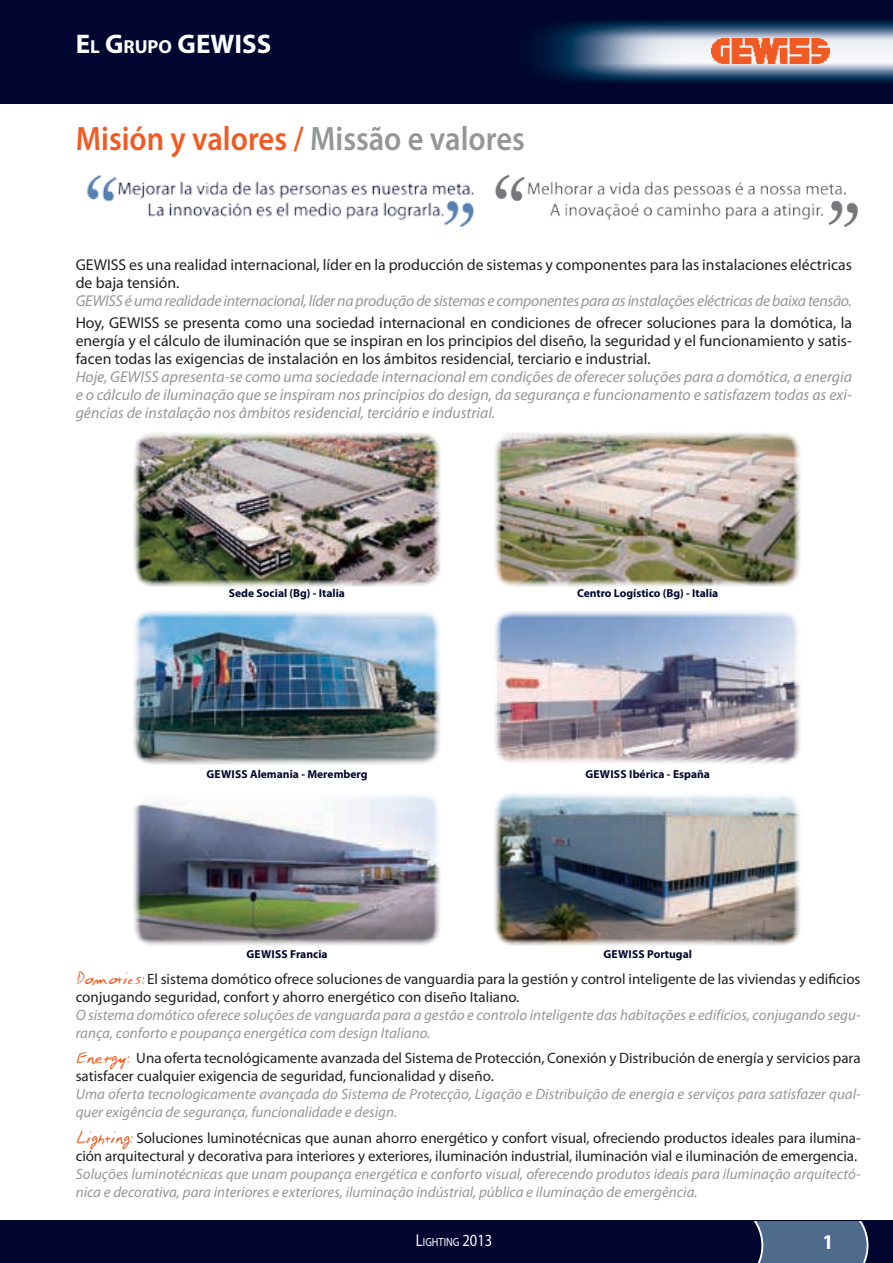
<style>
.page{position:relative;width:893px;height:1263px;background:#fff}
.page>*{position:absolute;margin:0;border:0;box-sizing:border-box;transform-origin:0 0}
.t1{font:600 33.9px "Myriad Pro";color:#f15a22;scale:.9 1}
.t2{font:700 27px "Myriad Pro";color:#fff}
.t3{font:700 21px "Myriad Pro";color:#fff;scale:.95 1}
.t4{font:15.75px/18px "Myriad Pro";color:#231f20}
.t5{font:italic 15.75px/18px "Myriad Pro";letter-spacing:-.02em;color:#949698;text-align:justify}
.t6{font:15px/18px "Myriad Pro";color:#231f20}
.t7{font:italic 15px/18px "Myriad Pro";color:#949698}
.t8{font:12px "Myriad Pro";color:#fff;scale:.85 1}
.t9{font:700 11.55px "Myriad Pro";color:#00062f}
.s1{font-size:18.9px}
.s2{color:#949698}
.s3{font-family:"Berrys Hand";font-size:17.7px;color:#f15a22}
.s4{font-size:17.1px}
</style>
<div class="page">
<div style="left:0;top:1220px;width:893px;height:43px;background:#00062f"></div>
<div style="left:0;top:0;width:893px;height:104px;background:#00062f"></div>
<img style="left:535px;top:20px;width:358px;height:63px">
<img style="left:712px;top:39px;width:117px;height:25px">
<svg style="left:754px;top:1221px;width:114px;height:42px"></svg>
<img style="left:133px;top:611px;width:308px;height:154px">
<img style="left:133px;top:795px;width:308px;height:151px">
<img style="left:133px;top:433px;width:308px;height:154px">
<img style="left:494px;top:611px;width:307px;height:153px">
<img style="left:494px;top:793px;width:307px;height:153px">
<img style="left:494px;top:433px;width:307px;height:154px">
<img style="left:87px;top:175px;width:383px;height:53px">
<img style="left:470px;top:175px;width:388px;height:52px">
<h2 class="t2" style="left:76px;top:27px;width:197px">E<span class="s1">L</span> G<span class="s1">RUPO</span> GEWISS</h2>
<h1 class="t1" style="left:76px;top:117px;width:501px">Misión y valores / <span class="s2">Missão e valores</span></h1>
<p class="t4" style="left:76px;top:255px;width:778px">GEWISS es una realidad internacional, líder en la producción de sistemas y componentes para las instalaciones eléctricas de baja tensión.</p>
<p class="t5" style="left:76px;top:291px;width:778px">GEWISS é uma realidade internacional, líder na produção de sistemas e componentes para as instalações eléctricas de baixa tensão.</p>
<p class="t4" style="left:76px;top:313px;width:778px;text-align:justify">Hoy, GEWISS se presenta como una sociedad internacional en condiciones de ofrecer soluciones para la domótica, la energía y el cálculo de iluminación que se inspiran en los principios del diseño, la seguridad y el funcionamiento y satis&shy;facen todas las exigencias de instalación en los ámbitos residencial, terciario e industrial.</p>
<p class="t5" style="left:76px;top:367px;width:778px">Hoje, GEWISS apresenta-se como uma sociedade internacional em condições de oferecer soluções para a domótica, a energia e o cálculo de iluminação que se inspiram nos princípios do design, da segurança e funcionamento e satisfazem todas as exi&shy;gências de instalação nos âmbitos residencial, terciário e industrial.</p>
<p class="t9" style="left:229px;top:586px;width:118px">Sede Social (Bg) - Italia</p>
<p class="t9" style="left:577px;top:586px;width:143px">Centro Logístico (Bg) - Italia</p>
<p class="t9" style="left:206px;top:767px;width:163px">Gewiss Alemania - Meremberg</p>
<p class="t9" style="left:585px;top:767px;width:126px">Gewiss Ibérica - España</p>
<p class="t9" style="left:246px;top:947px;width:83px">Gewiss Francia</p>
<p class="t9" style="left:603px;top:947px;width:90px">Gewiss Portugal</p>
<p class="t6" style="left:76px;top:969px;width:786px"><span class="s3">Domotics:</span> El sistema domótico ofrece soluciones de vanguardia para la gestión y control inteligente de las viviendas y edificios conjugando seguridad, confort y ahorro energético con diseño Italiano.</p>
<p class="t7" style="left:76px;top:1005px;width:786px">O sistema domótico oferece soluções de vanguarda para a gestão e controlo inteligente das habitações e edifícios, conjugando segu&shy;rança, conforto e poupança energética com design Italiano.</p>
<p class="t6" style="left:76px;top:1049px;width:786px"><span class="s3">Energy:</span> Una oferta tecnológicamente avanzada del Sistema de Protección, Conexión y Distribución de energía y servicios para satisfacer cualquier exigencia de seguridad, funcionalidad y diseño.</p>
<p class="t7" style="left:76px;top:1085px;width:787px">Uma oferta tecnologicamente avançada do Sistema de Protecção, Ligação e Distribuição de energia e serviços para satisfazer qual&shy;quer exigência de segurança, funcionalidade e design.</p>
<p class="t6" style="left:76px;top:1128px;width:786px"><span class="s3">Lighting:</span> Soluciones luminotécnicas que aunan ahorro energético y confort visual, ofreciendo productos ideales para ilumina&shy;ción arquitectural y decorativa para interiores y exteriores, iluminación industrial, iluminación vial e iluminación de emergencia.</p>
<p class="t7" style="left:76px;top:1164px;width:786px">Soluções luminotécnicas que unam poupança energética e conforto visual, oferecendo produtos ideais para iluminação arquitectó&shy;nica e decorativa, para interiores e exteriores, iluminação indústrial, pública e iluminação de emergência.</p>
<h3 class="t3" style="left:822px;top:1228px;width:13px">1</h3>
<p class="t8" style="left:416px;top:1234px;width:91px"><span class="s4">L</span>ighting <span class="s4">2013</span></p>
</div>
